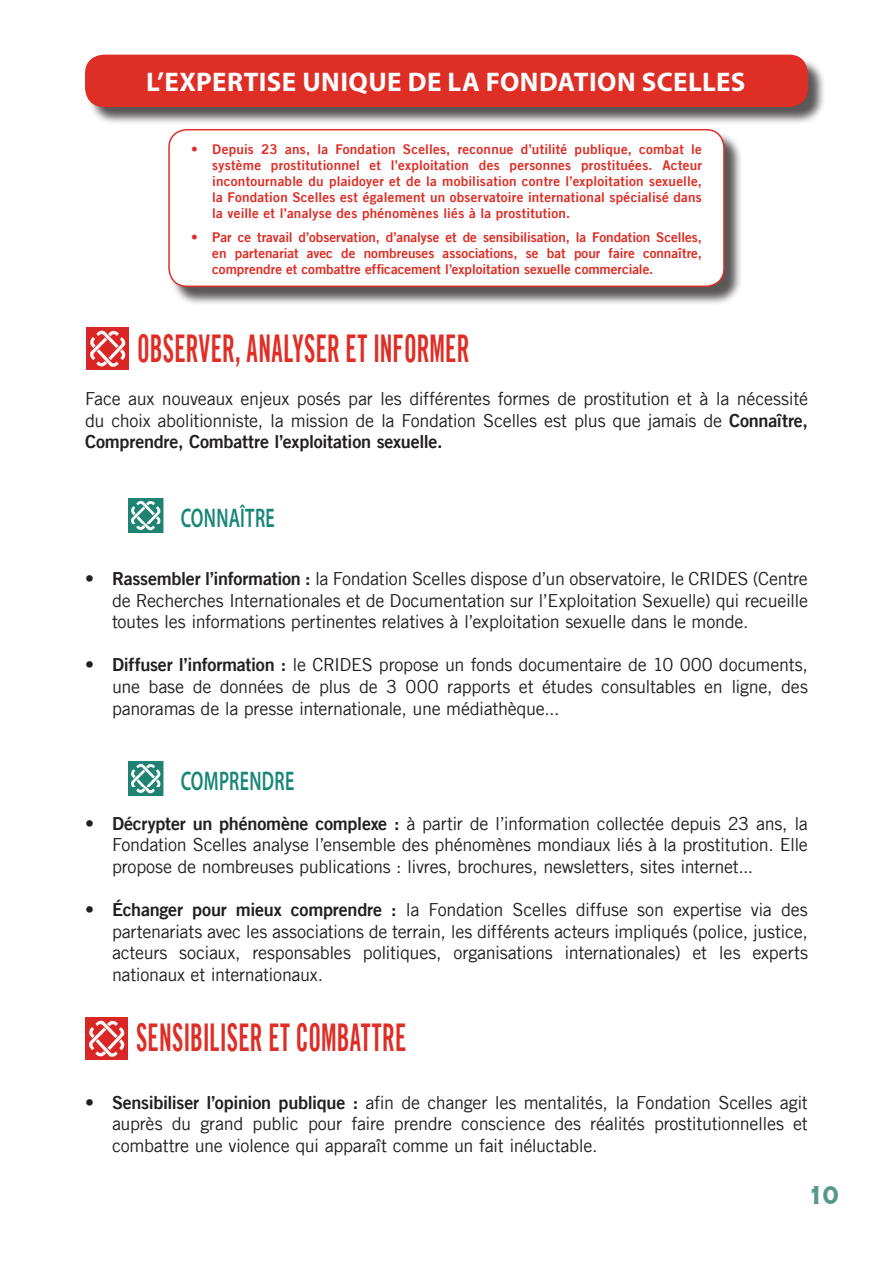
<style>
.page{position:relative;width:893px;height:1263px;background:#fff}
.page>*{position:absolute;margin:0;border:0;box-sizing:border-box;transform-origin:0 0}
.t1{font:38.25px "Trade Gothic Bold Cond Twenty";letter-spacing:.005em;color:#de2e26;scale:.67 1}
.t2{font:700 33.75px "Copperplate";color:#56978b;scale:.8 1}
.t3{font:700 27px "Myriad Pro";letter-spacing:.015em;color:#fff}
.t4{font:600 27px "Myriad Pro";letter-spacing:.015em;color:#168677;scale:.67 1}
.t5{font:18px/21.6px "Trade Gothic LT";letter-spacing:-.02em;color:#231f20;text-align:justify}
.t6{font:18px "Trade Gothic LT Bold Two";letter-spacing:-.015em;color:#231f20}
.t7{font:13.5px/16.2px "Trade Gothic LT Bold Two";letter-spacing:.01em;color:#de2e26;text-align:justify}
.s1{font-family:"Trade Gothic LT Bold Two"}
</style>
<div class="page">
<div style="left:171px;top:131px;width:572px;height:175px;background:#231f20;opacity:.75"></div>
<div style="left:169px;top:130px;width:555px;height:156px;background:#fff;border-radius:18px"></div>
<div style="left:168px;top:129px;width:557px;height:158px;border:2px solid #de2e26;border-radius:18px"></div>
<img style="left:129px;top:498px;width:35px;height:35px">
<img style="left:129px;top:761px;width:35px;height:35px">
<div style="left:87px;top:57px;width:740px;height:68px;background:#231f20;opacity:.75"></div>
<div style="left:86px;top:55px;width:721px;height:51px;background:#de2e26;border-radius:18px"></div>
<div style="left:85px;top:55px;width:723px;height:52px;border:2px solid #de2e26;border-radius:18px"></div>
<img style="left:86px;top:327px;width:43px;height:43px">
<img style="left:85px;top:1017px;width:43px;height:43px">
<h3 class="t3" style="left:146px;top:64px;width:601px">L’EXPERTISE UNIQUE DE LA FONDATION SCELLES</h3>
<p class="t7" style="left:212px;top:140px;width:491px;text-indent:-21px">• Depuis 23 ans, la Fondation Scelles, reconnue d’utilité publique, combat le système prostitutionnel et l’exploitation des personnes prostituées. Acteur incontournable du plaidoyer et de la mobilisation contre l’exploitation sexuelle, la Fondation Scelles est également un observatoire international spécialisé dans la veille et l’analyse des phénomènes liés à la prostitution.</p>
<p class="t7" style="left:212px;top:229px;width:491px;text-indent:-21px">• Par ce travail d’observation, d’analyse et de sensibilisation, la Fondation Scelles, en partenariat avec de nombreuses associations, se bat pour faire connaître, comprendre et combattre efficacement l’exploitation sexuelle commerciale.</p>
<h1 class="t1" style="left:137px;top:325px;width:498px">OBSERVER, ANALYSER ET INFORMER</h1>
<p class="t5" style="left:85px;top:387px;width:724px">Face aux nouveaux enjeux posés par les différentes formes de prostitution et à la nécessité du choix abolitionniste, la mission de la Fondation Scelles est plus que jamais de <span class="s1">Connaître,</span></p>
<p class="t6" style="left:85px;top:430px;width:359px">Comprendre, Combattre l’exploitation sexuelle.</p>
<h3 class="t4" style="left:181px;top:501px;width:142px">CONNAÎTRE</h3>
<p class="t5" style="left:112px;top:567px;width:697px;text-indent:-27px"><span class="s1">• Rassembler l’information :</span> la Fondation Scelles dispose d’un observatoire, le CRIDES (Centre de Recherches Internationales et de Documentation sur l’Exploitation Sexuelle) qui recueille toutes les informations pertinentes relatives à l’exploitation sexuelle dans le monde.</p>
<p class="t5" style="left:112px;top:654px;width:697px;text-indent:-27px"><span class="s1">• Diffuser l’information :</span> le CRIDES propose un fonds documentaire de 10 000 documents, une base de données de plus de 3 000 rapports et études consultables en ligne, des panoramas de la presse internationale, une médiathèque...</p>
<h3 class="t4" style="left:181px;top:764px;width:171px">COMPRENDRE</h3>
<p class="t5" style="left:112px;top:812px;width:697px;text-indent:-27px"><span class="s1">• Décrypter un phénomène complexe :</span> à partir de l’information collectée depuis 23 ans, la Fondation Scelles analyse l’ensemble des phénomènes mondiaux liés à la prostitution. Elle propose de nombreuses publications : livres, brochures, newsletters, sites internet...</p>
<p class="t5" style="left:112px;top:899px;width:697px;text-indent:-27px"><span class="s1">• Échanger pour mieux comprendre :</span> la Fondation Scelles diffuse son expertise via des partenariats avec les associations de terrain, les différents acteurs impliqués (police, justice, acteurs sociaux, responsables politiques, organisations internationales) et les experts nationaux et internationaux.</p>
<h1 class="t1" style="left:136px;top:1014px;width:405px">SENSIBILISER ET COMBATTRE</h1>
<p class="t5" style="left:112px;top:1091px;width:697px;text-indent:-27px"><span class="s1">• Sensibiliser l’opinion publique :</span> afin de changer les mentalités, la Fondation Scelles agit auprès du grand public pour faire prendre conscience des réalités prostitutionnelles et combattre une violence qui apparaît comme un fait inéluctable.</p>
<h2 class="t2" style="left:808px;top:1172px;width:40px">10</h2>
</div>
